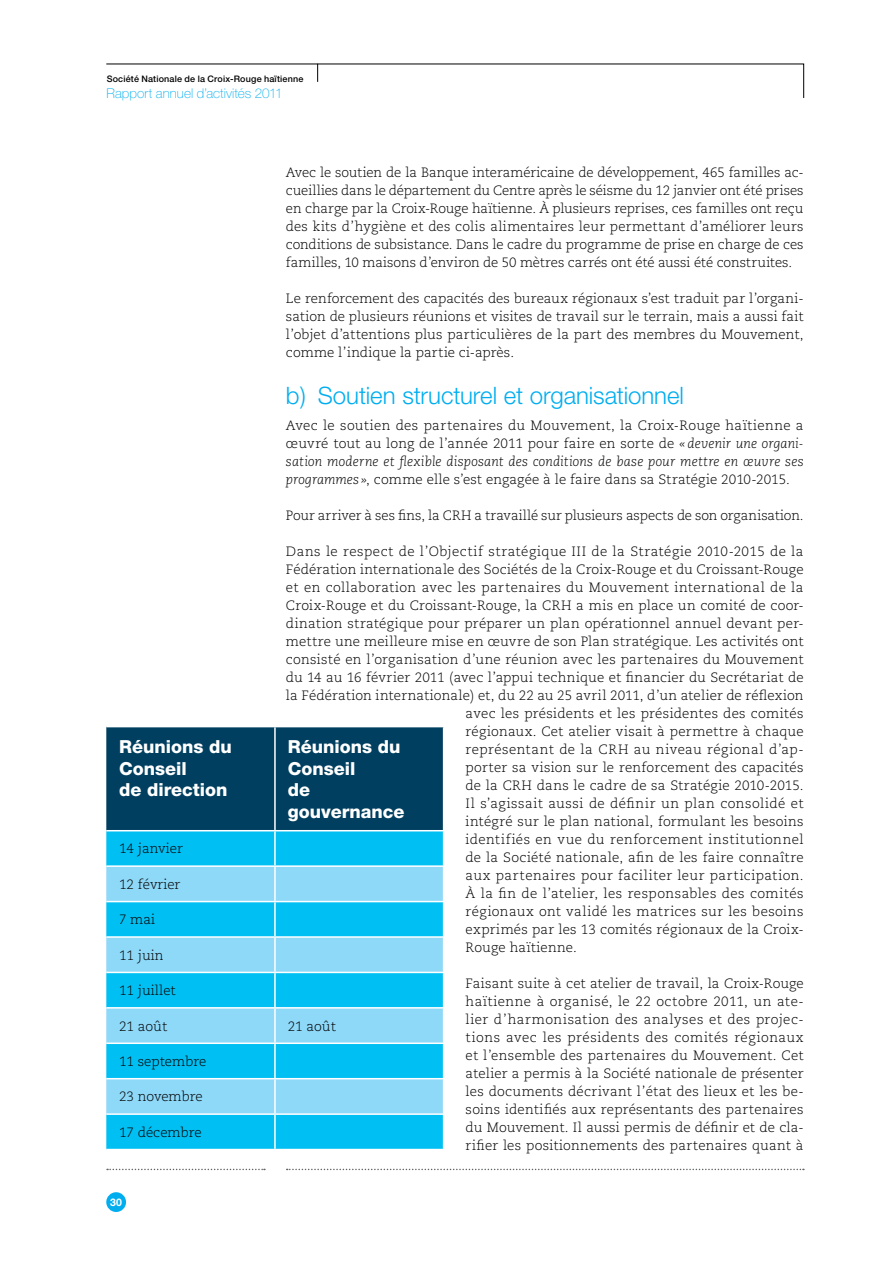
<style>
.page{position:relative;width:893px;height:1263px;background:#fff}
.page>*{position:absolute;margin:0;border:0;box-sizing:border-box;transform-origin:0 0}
.t1{font:300 24px "Helvetica Neue";letter-spacing:-.005em;color:#00aeef}
.t2{font:800 18px/21.6px "Helvetica Neue";color:#fff}
.t3{font:300 13.5px/18px "Caecilia";letter-spacing:.015em;color:#000;text-align:justify}
.t4{font:300 13.5px "Caecilia";letter-spacing:.035em;color:#000}
.t5{font:300 13.5px "Caecilia";letter-spacing:-.005em;color:#000}
.t6{font:italic 300 13.5px "Caecilia LT Std";letter-spacing:.01em;color:#000}
.t7{font:100 13.5px "Helvetica Neue";letter-spacing:.005em;color:#00aeef}
.t8{font:700 10.5px "Helvetica Neue";color:#fff}
.t9{font:500 9px "Helvetica Neue";letter-spacing:.02em;color:#000}
.s1{font-family:"Caecilia LT Std";font-style:italic}
</style>
<div class="page">
<svg style="left:107px;top:1169px;width:158px;height:1px"></svg>
<svg style="left:287px;top:1169px;width:517px;height:1px"></svg>
<div style="left:106px;top:1192px;width:20px;height:20px;background:#00aeef;border-radius:50%"></div>
<svg style="left:106px;top:64px;width:698px;height:34px"></svg>
<div style="left:106px;top:727px;width:337px;height:103px;background:#003f5f"></div>
<div style="left:106px;top:831px;width:337px;height:318px;background:#00c0f3"></div>
<svg style="left:106px;top:867px;width:337px;height:246px;background:#52cef5"></svg>
<hr style="left:274px;top:727px;width:2px;height:103px;background:#fff">
<hr style="left:274px;top:831px;width:2px;height:34px;background:#fff">
<hr style="left:274px;top:867px;width:2px;height:34px;background:#fff">
<hr style="left:274px;top:902px;width:2px;height:34px;background:#fff">
<hr style="left:274px;top:938px;width:2px;height:34px;background:#fff">
<hr style="left:274px;top:973px;width:2px;height:34px;background:#fff">
<hr style="left:274px;top:1008px;width:2px;height:34px;background:#fff">
<hr style="left:274px;top:1044px;width:2px;height:34px;background:#fff">
<hr style="left:274px;top:1079px;width:2px;height:34px;background:#fff">
<hr style="left:274px;top:1115px;width:2px;height:34px;background:#fff">
<hr style="left:106px;top:865px;width:169px;height:2px;background:#fff">
<hr style="left:275px;top:865px;width:169px;height:2px;background:#fff">
<hr style="left:106px;top:901px;width:169px;height:1px;background:#fff">
<hr style="left:275px;top:901px;width:169px;height:1px;background:#fff">
<hr style="left:106px;top:936px;width:169px;height:2px;background:#fff">
<hr style="left:275px;top:936px;width:169px;height:2px;background:#fff">
<hr style="left:106px;top:972px;width:169px;height:1px;background:#fff">
<hr style="left:275px;top:972px;width:169px;height:1px;background:#fff">
<hr style="left:106px;top:1007px;width:169px;height:1px;background:#fff">
<hr style="left:275px;top:1007px;width:169px;height:1px;background:#fff">
<hr style="left:106px;top:1042px;width:169px;height:2px;background:#fff">
<hr style="left:275px;top:1042px;width:169px;height:2px;background:#fff">
<hr style="left:106px;top:1078px;width:169px;height:1px;background:#fff">
<hr style="left:275px;top:1078px;width:169px;height:1px;background:#fff">
<hr style="left:106px;top:1113px;width:169px;height:2px;background:#fff">
<hr style="left:275px;top:1113px;width:169px;height:2px;background:#fff">
<p class="t9" style="left:107px;top:73px;width:198px">Société Nationale de la Croix-Rouge haïtienne</p>
<p class="t7" style="left:107px;top:86px;width:178px">Rapport annuel d’activités 2011</p>
<p class="t3" style="left:286px;top:163px;width:519px">Avec le soutien de la Banque interaméricaine de développement, 465 familles ac&shy;cueillies dans le département du Centre après le séisme du 12 janvier ont été prises en charge par la Croix-Rouge haïtienne. À plusieurs reprises, ces familles ont reçu des kits d’hygiène et des colis alimentaires leur permettant d’améliorer leurs conditions de subsistance. Dans le cadre du programme de prise en charge de ces familles, 10 maisons d’environ de 50 mètres carrés ont été aussi été construites.</p>
<p class="t3" style="left:286px;top:289px;width:519px">Le renforcement des capacités des bureaux régionaux s’est traduit par l’organi&shy;sation de plusieurs réunions et visites de travail sur le terrain, mais a aussi fait l’objet d’attentions plus particulières de la part des membres du Mouvement, comme l’indique la partie ci-après.</p>
<h1 class="t1" style="left:286px;top:380px;width:399px">b) Soutien structurel et organisationnel</h1>
<p class="t3" style="left:286px;top:417px;width:519px">Avec le soutien des partenaires du Mouvement, la Croix-Rouge haïtienne a œuvré tout au long de l’année 2011 pour faire en sorte de <span class="s1">« devenir une organi-</span></p>
<p class="t6" style="left:286px;top:454px;width:519px">sation moderne et flexible disposant des conditions de base pour mettre en œuvre ses</p>
<p class="t3" style="left:286px;top:471px;width:505px"><span class="s1">programmes »</span>, comme elle s’est engagée à le faire dans sa Stratégie 2010-2015.</p>
<p class="t5" style="left:286px;top:508px;width:519px">Pour arriver à ses fins, la CRH a travaillé sur plusieurs aspects de son organisation.</p>
<p class="t4" style="left:286px;top:544px;width:519px">Dans le respect de l’Objectif stratégique III de la Stratégie 2010-2015 de la</p>
<p class="t3" style="left:286px;top:561px;width:519px">Fédération internationale des Sociétés de la Croix-Rouge et du Croissant-Rouge</p>
<p class="t3" style="left:286px;top:579px;width:519px">et en collaboration avec les partenaires du Mouvement international de la</p>
<p class="t3" style="left:286px;top:597px;width:519px">Croix-Rouge et du Croissant-Rouge, la CRH a mis en place un comité de coor-</p>
<p class="t3" style="left:286px;top:615px;width:519px">dination stratégique pour préparer un plan opérationnel annuel devant per-</p>
<p class="t3" style="left:286px;top:633px;width:519px">mettre une meilleure mise en œuvre de son Plan stratégique. Les activités ont</p>
<p class="t3" style="left:286px;top:651px;width:519px">consisté en l’organisation d’une réunion avec les partenaires du Mouvement</p>
<p class="t3" style="left:286px;top:669px;width:519px">du 14 au 16 février 2011 (avec l’appui technique et financier du Secrétariat de</p>
<p class="t3" style="left:286px;top:687px;width:519px">la Fédération internationale) et, du 22 au 25 avril 2011, d’un atelier de réflexion</p>
<p class="t3" style="left:466px;top:705px;width:340px">avec les présidents et les présidentes des comités</p>
<p class="t3" style="left:466px;top:723px;width:339px">régionaux. Cet atelier visait à permettre à chaque</p>
<p class="t3" style="left:466px;top:741px;width:340px">représentant de la CRH au niveau régional d’ap-</p>
<p class="t3" style="left:466px;top:759px;width:339px">porter sa vision sur le renforcement des capacités</p>
<p class="t3" style="left:466px;top:777px;width:340px">de la CRH dans le cadre de sa Stratégie 2010-2015.</p>
<p class="t4" style="left:466px;top:796px;width:340px">Il s’agissait aussi de définir un plan consolidé et</p>
<p class="t3" style="left:466px;top:813px;width:339px">intégré sur le plan national, formulant les besoins</p>
<p class="t4" style="left:466px;top:832px;width:340px">identifiés en vue du renforcement institutionnel</p>
<p class="t3" style="left:466px;top:849px;width:340px">de la Société nationale, afin de les faire connaître</p>
<p class="t4" style="left:466px;top:868px;width:339px">aux partenaires pour faciliter leur participation.</p>
<p class="t3" style="left:466px;top:885px;width:339px">À la fin de l’atelier, les responsables des comités</p>
<p class="t3" style="left:466px;top:903px;width:339px">régionaux ont validé les matrices sur les besoins</p>
<p class="t3" style="left:466px;top:921px;width:340px">exprimés par les 13 comités régionaux de la Croix-</p>
<p class="t3" style="left:466px;top:939px;width:113px">Rouge haïtienne.</p>
<p class="t3" style="left:466px;top:975px;width:340px">Faisant suite à cet atelier de travail, la Croix-Rouge haïtienne à organisé, le 22 octobre 2011, un ate&shy;lier d’harmonisation des analyses et des projec&shy;tions avec les présidents des comités régionaux et l’ensemble des partenaires du Mouvement. Cet atelier a permis à la Société nationale de présenter les documents décrivant l’état des lieux et les be&shy;soins identifiés aux représentants des partenaires du Mouvement. Il aussi permis de définir et de cla&shy;rifier les positionnements des partenaires quant à</p>
<h2 class="t2" style="left:119px;top:736px;width:114px">Réunions du<br>Conseil<br>de direction</h2>
<h2 class="t2" style="left:288px;top:736px;width:118px">Réunions du<br>Conseil<br>de gouvernance</h2>
<p class="t3" style="left:119px;top:840px;width:65px">14 janvier</p>
<p class="t3" style="left:119px;top:875px;width:63px">12 février</p>
<p class="t3" style="left:119px;top:911px;width:38px">7 mai</p>
<p class="t3" style="left:119px;top:946px;width:46px">11 juin</p>
<p class="t3" style="left:119px;top:982px;width:58px">11 juillet</p>
<p class="t3" style="left:119px;top:1017px;width:50px">21 août</p>
<p class="t3" style="left:288px;top:1017px;width:50px">21 août</p>
<p class="t3" style="left:119px;top:1052px;width:89px">11 septembre</p>
<p class="t3" style="left:119px;top:1088px;width:85px">23 novembre</p>
<p class="t3" style="left:119px;top:1123px;width:84px">17 décembre</p>
<p class="t8" style="left:110px;top:1196px;width:13px">30</p>
</div>
